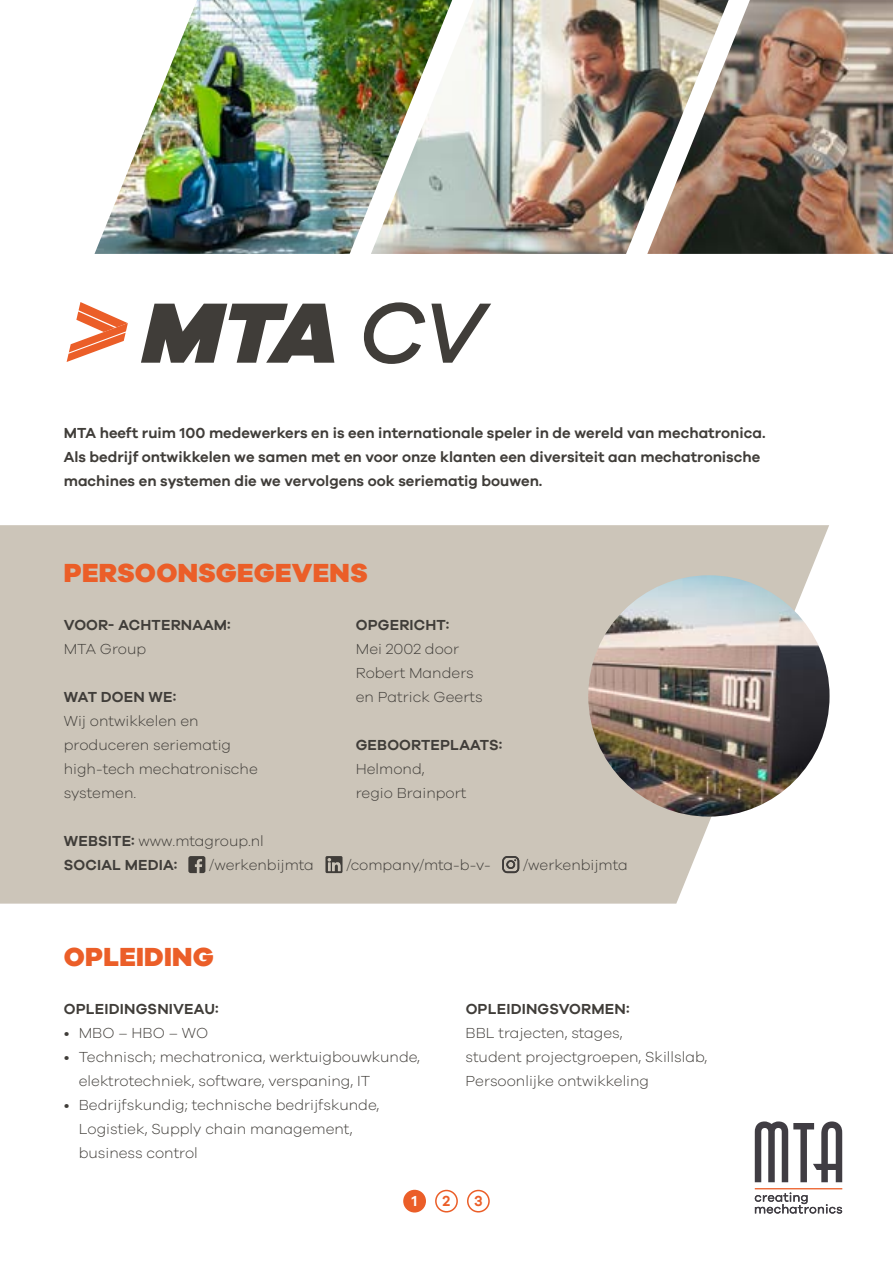
<style>
.page{position:relative;width:893px;height:1263px;background:#fff}
.page>*{position:absolute;margin:0;border:0;box-sizing:border-box;transform-origin:0 0}
.t1{font:italic 900 88.2px "Galano Grotesque";color:#403d39}
.t2{font:800 27px "Galano Grotesque";letter-spacing:.01em;color:#eb5e28}
.t3{font:300 15px/24px "Galano Grotesque";color:#403d39}
.t4{font:600 15px/24px "Galano Grotesque";color:#403d39}
.t5{font:600 15px "Galano Grotesque";color:#eb5e28}
.t6{font:600 15px "Galano Grotesque";color:#fff}
.s1{font-weight:500}
.s2{font-weight:300}
</style>
<div class="page">
<svg style="left:0;top:525px;width:829px;height:379px;background:#cfc8bd"></svg>
<svg style="left:67px;top:302px;width:61px;height:60px"></svg>
<img style="left:588px;top:575px;width:241px;height:242px;border-radius:121px">
<svg style="left:188px;top:856px;width:17px;height:17px"></svg>
<svg style="left:325px;top:856px;width:17px;height:17px"></svg>
<svg style="left:502px;top:856px;width:17px;height:17px"></svg>
<div style="left:404px;top:1190px;width:21px;height:22px;background:#eb5e28;border-radius:50%"></div>
<div style="left:403px;top:1190px;width:23px;height:22px;border:2px solid #eb5e28;border-radius:50%"></div>
<div style="left:435px;top:1190px;width:23px;height:22px;border:2px solid #eb5e28;border-radius:50%"></div>
<div style="left:467px;top:1190px;width:23px;height:22px;border:2px solid #eb5e28;border-radius:50%"></div>
<svg style="left:755px;top:1121px;width:87px;height:61px"></svg>
<svg style="left:755px;top:1192px;width:87px;height:21px"></svg>
<hr style="left:755px;top:1188px;width:87px;height:1px;background:#eb5e28">
<img style="left:94px;top:0;width:277px;height:254px">
<img style="left:371px;top:0;width:276px;height:254px">
<img style="left:647px;top:0;width:246px;height:254px">
<h1 class="t1" style="left:143px;top:276px;width:343px">MTA <span class="s1">CV</span></h1>
<p class="t4" style="left:64px;top:421px;width:703px">MTA heeft ruim 100 medewerkers en is een internationale speler in de wereld van mechatronica.<br>Als bedrijf ontwikkelen we samen met en voor onze klanten een diversiteit aan mechatronische machines en systemen die we vervolgens ook seriematig bouwen.</p>
<h2 class="t2" style="left:64px;top:556px;width:305px">PERSOONSGEGEVENS</h2>
<p class="t4" style="left:64px;top:613px;width:169px">VOOR- ACHTERNAAM:</p>
<p class="t3" style="left:64px;top:636px;width:84px">MTA Group</p>
<p class="t4" style="left:64px;top:685px;width:114px">WAT DOEN WE:</p>
<p class="t3" style="left:64px;top:708px;width:196px">Wij ontwikkelen en produceren seriematig high-tech mechatronische systemen.</p>
<p class="t4" style="left:356px;top:613px;width:95px">OPGERICHT:</p>
<p class="t3" style="left:356px;top:636px;width:128px">Mei 2002 door<br>Robert Manders en Patrick Geerts</p>
<p class="t4" style="left:356px;top:733px;width:148px">GEBOORTEPLAATS:</p>
<p class="t3" style="left:356px;top:756px;width:112px">Helmond,<br>regio Brainport</p>
<p class="t4" style="left:64px;top:829px;width:202px">WEBSITE: <span class="s2">www.mtagroup.nl<br></span>SOCIAL MEDIA:</p>
<p class="t3" style="left:209px;top:852px;width:106px">/werkenbijmta</p>
<p class="t3" style="left:346px;top:852px;width:146px">/company/mta-b-v-</p>
<p class="t3" style="left:523px;top:852px;width:106px">/werkenbijmta</p>
<h2 class="t2" style="left:64px;top:940px;width:151px">OPLEIDING</h2>
<p class="t4" style="left:64px;top:997px;width:156px">OPLEIDINGSNIVEAU:</p>
<p class="t3" style="left:64px;top:1020px;width:146px">• MBO – HBO – WO</p>
<p class="t3" style="left:79px;top:1044px;width:343px;text-indent:-15px">• Technisch; mechatronica, werktuigbouwkunde, elektrotechniek, software, verspaning, IT</p>
<p class="t3" style="left:79px;top:1092px;width:302px;text-indent:-15px">• Bedrijfskundig; technische bedrijfskunde,<br>Logistiek, Supply chain management, business control</p>
<p class="t4" style="left:466px;top:997px;width:165px">OPLEIDINGSVORMEN:</p>
<p class="t3" style="left:466px;top:1020px;width:243px">BBL trajecten, stages,<br>student projectgroepen, Skillslab,<br>Persoonlijke ontwikkeling</p>
<p class="t6" style="left:412px;top:1192px;width:7px">1</p>
<p class="t5" style="left:443px;top:1192px;width:9px">2</p>
<p class="t5" style="left:474px;top:1192px;width:10px">3</p>
</div>
